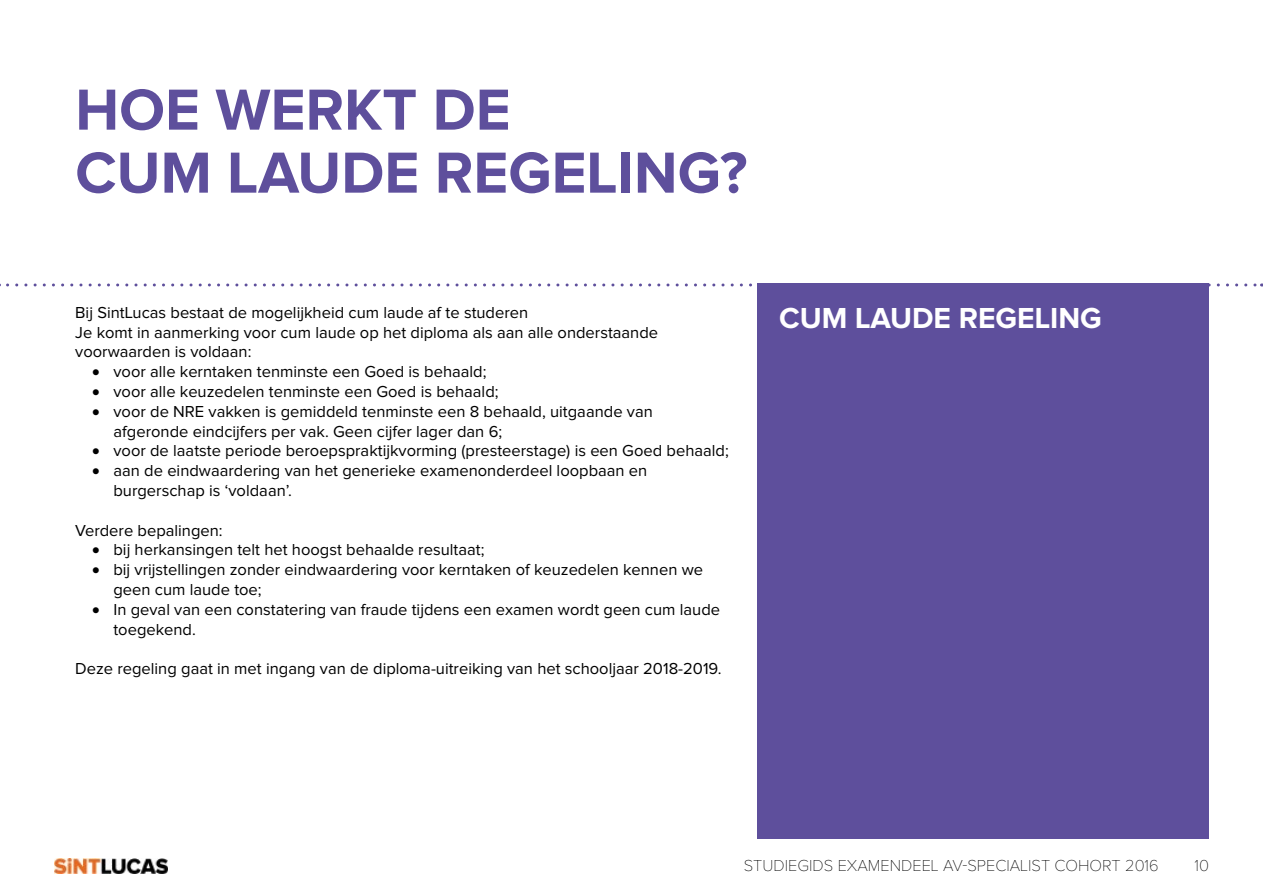
<style>
.page{position:relative;width:1263px;height:893px;background:#fff}
.page>*{position:absolute;margin:0;border:0;box-sizing:border-box;transform-origin:0 0}
.t1{font:700 60px/63px "Proxima Nova";color:#5e4f9c}
.t2{font:700 30px "Proxima Nova";color:#fff}
.t3{font:16.5px/19.8px "Proxima Nova";color:#000}
.t4{font:100 16.5px "Proxima Nova";color:#000}
</style>
<div class="page">
<img style="left:54px;top:858px;width:114px;height:15px">
<div style="left:758px;top:283px;width:451px;height:556px;background:#5e4f9c"></div>
<svg style="left:8px;top:283px;width:1254px;height:3px"></svg>
<h1 class="t1" style="left:75px;top:81px;width:674px">HOE WERKT DE<br>CUM LAUDE REGELING?</h1>
<p class="t3" style="left:75px;top:303px;width:584px">Bij SintLucas bestaat de mogelijkheid cum laude af te studeren<br>Je komt in aanmerking voor cum laude op het diploma als aan alle onderstaande voorwaarden is voldaan:</p>
<p class="t3" style="left:92px;top:362px;width:396px">• voor alle kerntaken tenminste een Goed is behaald;</p>
<p class="t3" style="left:92px;top:382px;width:408px">• voor alle keuzedelen tenminste een Goed is behaald;</p>
<p class="t3" style="left:113px;top:402px;width:541px;text-indent:-21px">• voor de NRE vakken is gemiddeld tenminste een 8 behaald, uitgaande van afgeronde eindcijfers per vak. Geen cijfer lager dan 6;</p>
<p class="t3" style="left:92px;top:442px;width:638px">• voor de laatste periode beroepspraktijkvorming (presteerstage) is een Goed behaald;</p>
<p class="t3" style="left:113px;top:461px;width:535px;text-indent:-21px">• aan de eindwaardering van het generieke examenonderdeel loopbaan en burgerschap is ‘voldaan’.</p>
<p class="t3" style="left:75px;top:521px;width:149px">Verdere bepalingen:</p>
<p class="t3" style="left:92px;top:541px;width:394px">• bij herkansingen telt het hoogst behaalde resultaat;</p>
<p class="t3" style="left:113px;top:560px;width:591px;text-indent:-21px">• bij vrijstellingen zonder eindwaardering voor kerntaken of keuzedelen kennen we geen cum laude toe;</p>
<p class="t3" style="left:113px;top:600px;width:608px;text-indent:-21px">• In geval van een constatering van fraude tijdens een examen wordt geen cum laude toegekend.</p>
<p class="t3" style="left:75px;top:659px;width:648px">Deze regeling gaat in met ingang van de diploma-uitreiking van het schooljaar 2018-2019.</p>
<h2 class="t2" style="left:779px;top:305px;width:324px">CUM LAUDE REGELING</h2>
<p class="t4" style="left:744px;top:858px;width:416px">STUDIEGIDS EXAMENDEEL AV-SPECIALIST COHORT 2016</p>
<p class="t4" style="left:1194px;top:858px;width:16px">10</p>
</div>
